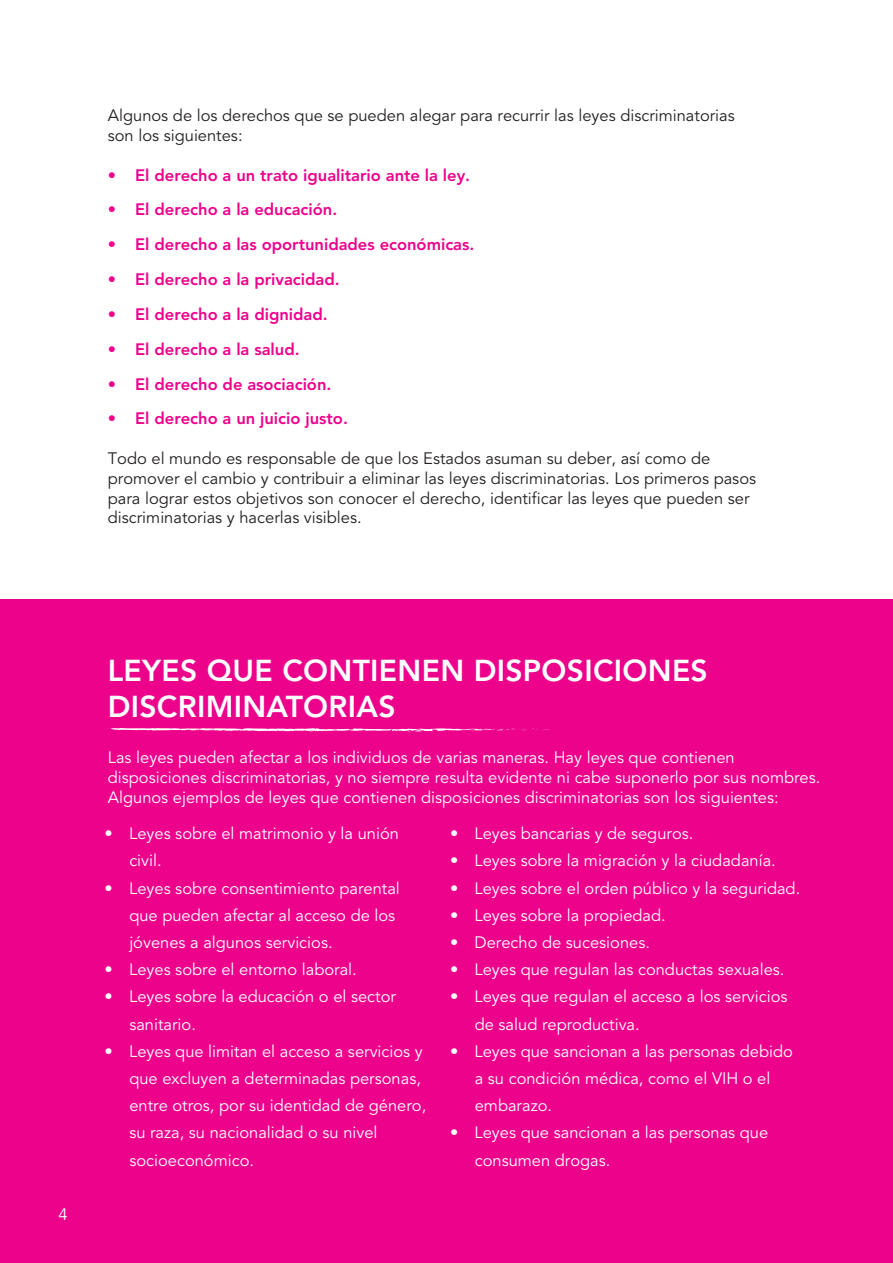
<style>
.page{position:relative;width:893px;height:1263px;background:#fff}
.page>*{position:absolute;margin:0;border:0;box-sizing:border-box;transform-origin:0 0}
.t1{font:800 30px/36px "Avenir";letter-spacing:.01em;color:#fff}
.t2{font:16.5px/27.2px "Avenir";color:#fff}
.t3{font:16.5px/19.8px "Avenir";color:#231f20}
.t4{font:800 16.5px "Avenir";color:#ed028c}
</style>
<div class="page">
<div style="left:0;top:599px;width:893px;height:664px;background:#ed028c"></div>
<svg style="left:108px;top:728px;width:441px;height:4px"></svg>
<p class="t3" style="left:108px;top:106px;width:628px">Algunos de los derechos que se pueden alegar para recurrir las leyes discriminatorias son los siguientes:</p>
<p class="t4" style="left:108px;top:165px;width:364px">• El derecho a un trato igualitario ante la ley.</p>
<p class="t4" style="left:108px;top:200px;width:231px">• El derecho a la educación.</p>
<p class="t4" style="left:108px;top:235px;width:368px">• El derecho a las oportunidades económicas.</p>
<p class="t4" style="left:108px;top:270px;width:233px">• El derecho a la privacidad.</p>
<p class="t4" style="left:108px;top:304px;width:221px">• El derecho a la dignidad.</p>
<p class="t4" style="left:108px;top:339px;width:193px">• El derecho a la salud.</p>
<p class="t4" style="left:108px;top:374px;width:225px">• El derecho de asociación.</p>
<p class="t4" style="left:108px;top:409px;width:242px">• El derecho a un juicio justo.</p>
<p class="t3" style="left:108px;top:449px;width:650px">Todo el mundo es responsable de que los Estados asuman su deber, así como de promover el cambio y contribuir a eliminar las leyes discriminatorias. Los primeros pasos para lograr estos objetivos son conocer el derecho, identificar las leyes que pueden ser discriminatorias y hacerlas visibles.</p>
<p class="t2" style="left:59px;top:1201px;width:11px">4</p>
<h1 class="t1" style="left:108px;top:653px;width:602px">LEYES QUE CONTIENEN DISPOSICIONES<br>DISCRIMINATORIAS</h1>
<p class="t2" style="left:108px;top:748px;width:714px;line-height:19.8px">Las leyes pueden afectar a los individuos de varias maneras. Hay leyes que contienen disposiciones discriminatorias, y no siempre resulta evidente ni cabe suponerlo por sus nombres.<br>Algunos ejemplos de leyes que contienen disposiciones discriminatorias son los siguientes:</p>
<p class="t2" style="left:129px;top:820px;width:271px;text-indent:-25px">• Leyes sobre el matrimonio y la unión civil.</p>
<p class="t2" style="left:129px;top:875px;width:272px;text-indent:-25px">• Leyes sobre consentimiento parental que pueden afectar al acceso de los jóvenes a algunos servicios.</p>
<p class="t2" style="left:105px;top:956px;width:254px">• Leyes sobre el entorno laboral.</p>
<p class="t2" style="left:129px;top:984px;width:268px;text-indent:-25px">• Leyes sobre la educación o el sector sanitario.</p>
<p class="t2" style="left:129px;top:1038px;width:298px;text-indent:-25px">• Leyes que limitan el acceso a servicios y que excluyen a determinadas personas, entre otros, por su identidad de género, su raza, su nacionalidad o su nivel socioeconómico.</p>
<p class="t2" style="left:450px;top:820px;width:245px">• Leyes bancarias y de seguros.</p>
<p class="t2" style="left:450px;top:847px;width:327px">• Leyes sobre la migración y la ciudadanía.</p>
<p class="t2" style="left:450px;top:875px;width:352px">• Leyes sobre el orden público y la seguridad.</p>
<p class="t2" style="left:450px;top:902px;width:217px">• Leyes sobre la propiedad.</p>
<p class="t2" style="left:450px;top:929px;width:201px">• Derecho de sucesiones.</p>
<p class="t2" style="left:450px;top:956px;width:336px">• Leyes que regulan las conductas sexuales.</p>
<p class="t2" style="left:475px;top:983px;width:314px;text-indent:-25px">• Leyes que regulan el acceso a los servicios de salud reproductiva.</p>
<p class="t2" style="left:475px;top:1038px;width:320px;text-indent:-25px">• Leyes que sancionan a las personas debido a su condición médica, como el VIH o el embarazo.</p>
<p class="t2" style="left:475px;top:1120px;width:295px;text-indent:-25px">• Leyes que sancionan a las personas que consumen drogas.</p>
</div>
